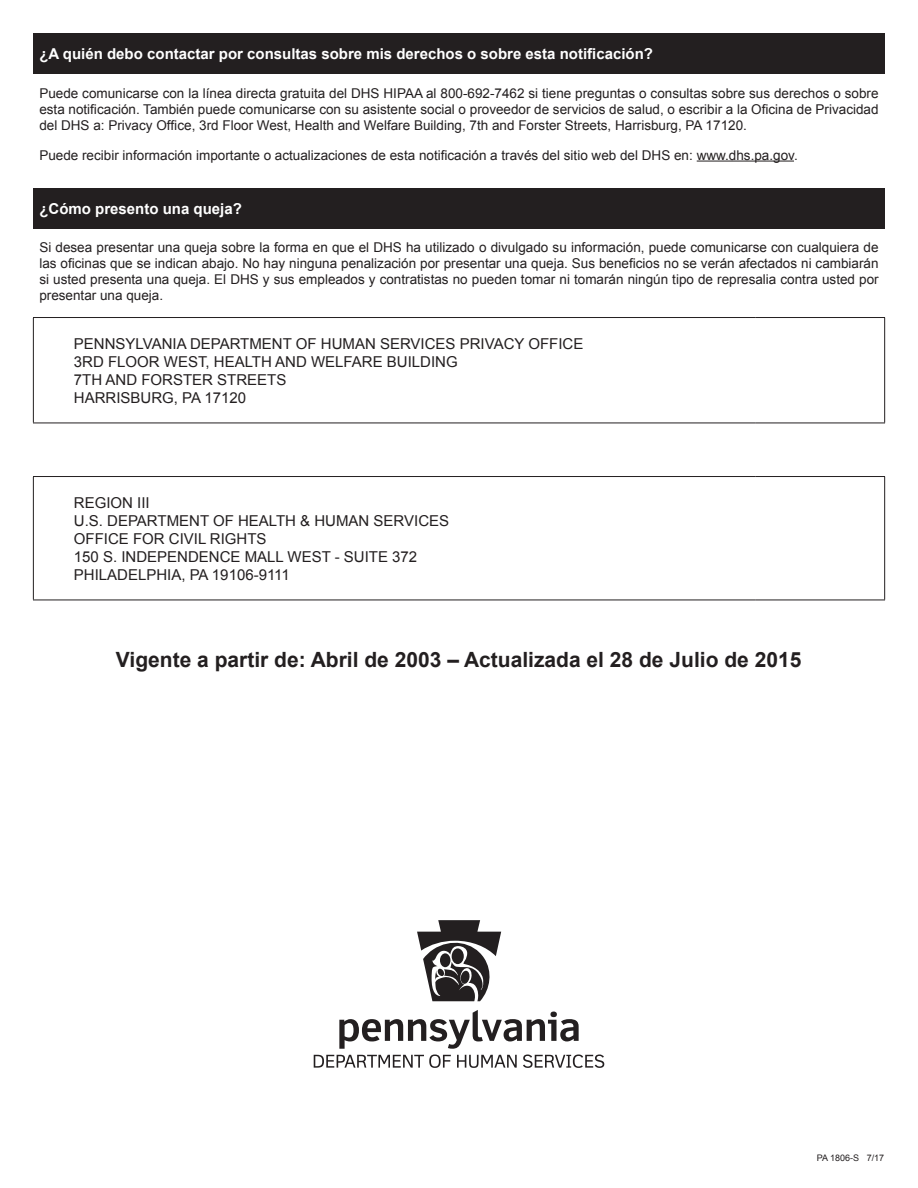
<style>
.page{position:relative;width:918px;height:1188px;background:#fff}
.page>*{position:absolute;margin:0;border:0;box-sizing:border-box;transform-origin:0 0}
.t1{font:700 21px "Arial";color:#231f20}
.t2{font:15px/18px "Arial";color:#231f20}
.t3{font:700 15px "Arial";color:#fff}
.t4{font:13.5px/16.2px "Arial";color:#231f20}
.t5{font:9px "Arial";color:#231f20}
</style>
<div class="page">
<hr style="left:884px;top:318px;width:1px;height:105px;background:#231f20">
<hr style="left:884px;top:477px;width:1px;height:123px;background:#231f20">
<hr style="left:33px;top:317px;width:382px;height:1px;background:#231f20">
<hr style="left:33px;top:318px;width:1px;height:105px;background:#231f20">
<hr style="left:415px;top:317px;width:340px;height:1px;background:#231f20">
<hr style="left:755px;top:317px;width:130px;height:1px;background:#231f20">
<hr style="left:33px;top:423px;width:382px;height:1px;background:#231f20">
<hr style="left:415px;top:423px;width:340px;height:1px;background:#231f20">
<hr style="left:755px;top:423px;width:130px;height:1px;background:#231f20">
<hr style="left:33px;top:476px;width:382px;height:1px;background:#231f20">
<hr style="left:33px;top:477px;width:1px;height:123px;background:#231f20">
<hr style="left:415px;top:476px;width:340px;height:1px;background:#231f20">
<hr style="left:755px;top:476px;width:130px;height:1px;background:#231f20">
<hr style="left:33px;top:600px;width:382px;height:1px;background:#231f20">
<hr style="left:415px;top:600px;width:340px;height:1px;background:#231f20">
<hr style="left:755px;top:600px;width:130px;height:1px;background:#231f20">
<hr style="left:697px;top:161px;width:97px;height:1px;background:#231f20">
<div style="left:33px;top:34px;width:852px;height:40px;background:#231f20"></div>
<div style="left:33px;top:188px;width:852px;height:40px;background:#231f20"></div>
<svg style="left:339px;top:1010px;width:240px;height:39px"></svg>
<svg style="left:314px;top:1055px;width:137px;height:13px"></svg>
<svg style="left:457px;top:1055px;width:60px;height:13px"></svg>
<svg style="left:523px;top:1055px;width:81px;height:13px"></svg>
<svg style="left:417px;top:920px;width:84px;height:81px"></svg>
<div style="left:452px;top:948px;width:12px;height:16px;background:#231f20;border-radius:50%"></div>
<p class="t3" style="left:39px;top:44px;width:615px">¿A quién debo contactar por consultas sobre mis derechos o sobre esta notificación?</p>
<p class="t4" style="left:39px;top:85px;width:841px">Puede comunicarse con la línea directa gratuita del DHS HIPAA al 800-692-7462 si tiene preguntas o consultas sobre sus derechos o sobre</p>
<p class="t4" style="left:39px;top:101px;width:841px">esta notificación. También puede comunicarse con su asistente social o proveedor de servicios de salud, o escribir a la Oficina de Privacidad del DHS a: Privacy Office, 3rd Floor West, Health and Welfare Building, 7th and Forster Streets, Harrisburg, PA 17120.</p>
<p class="t4" style="left:39px;top:147px;width:760px">Puede recibir información importante o actualizaciones de esta notificación a través del sitio web del DHS en: www.dhs.pa.gov.</p>
<p class="t3" style="left:39px;top:198px;width:204px">¿Cómo presento una queja?</p>
<p class="t4" style="left:39px;top:239px;width:841px">Si desea presentar una queja sobre la forma en que el DHS ha utilizado o divulgado su información, puede comunicarse con cualquiera de</p>
<p class="t4" style="left:39px;top:255px;width:841px">las oficinas que se indican abajo. No hay ninguna penalización por presentar una queja. Sus beneficios no se verán afectados ni cambiarán</p>
<p class="t4" style="left:39px;top:271px;width:841px">si usted presenta una queja. El DHS y sus empleados y contratistas no pueden tomar ni tomarán ningún tipo de represalia contra usted por presentar una queja.</p>
<p class="t2" style="left:74px;top:335px;width:511px">PENNSYLVANIA DEPARTMENT OF HUMAN SERVICES PRIVACY OFFICE 3RD FLOOR WEST, HEALTH AND WELFARE BUILDING<br>7TH AND FORSTER STREETS<br>HARRISBURG, PA 17120</p>
<p class="t2" style="left:74px;top:494px;width:77px">REGION III</p>
<p class="t2" style="left:74px;top:512px;width:377px">U.S. DEPARTMENT OF HEALTH &amp; HUMAN SERVICES OFFICE FOR CIVIL RIGHTS<br>150 S. INDEPENDENCE MALL WEST - SUITE 372<br>PHILADELPHIA, PA 19106-9111</p>
<h3 class="t1" style="left:116px;top:645px;width:687px">Vigente a partir de: Abril de 2003 – Actualizada el 28 de Julio de 2015</h3>
<p class="t5" style="left:817px;top:1152px;width:69px">PA 1806-S 7/17</p>
</div>
